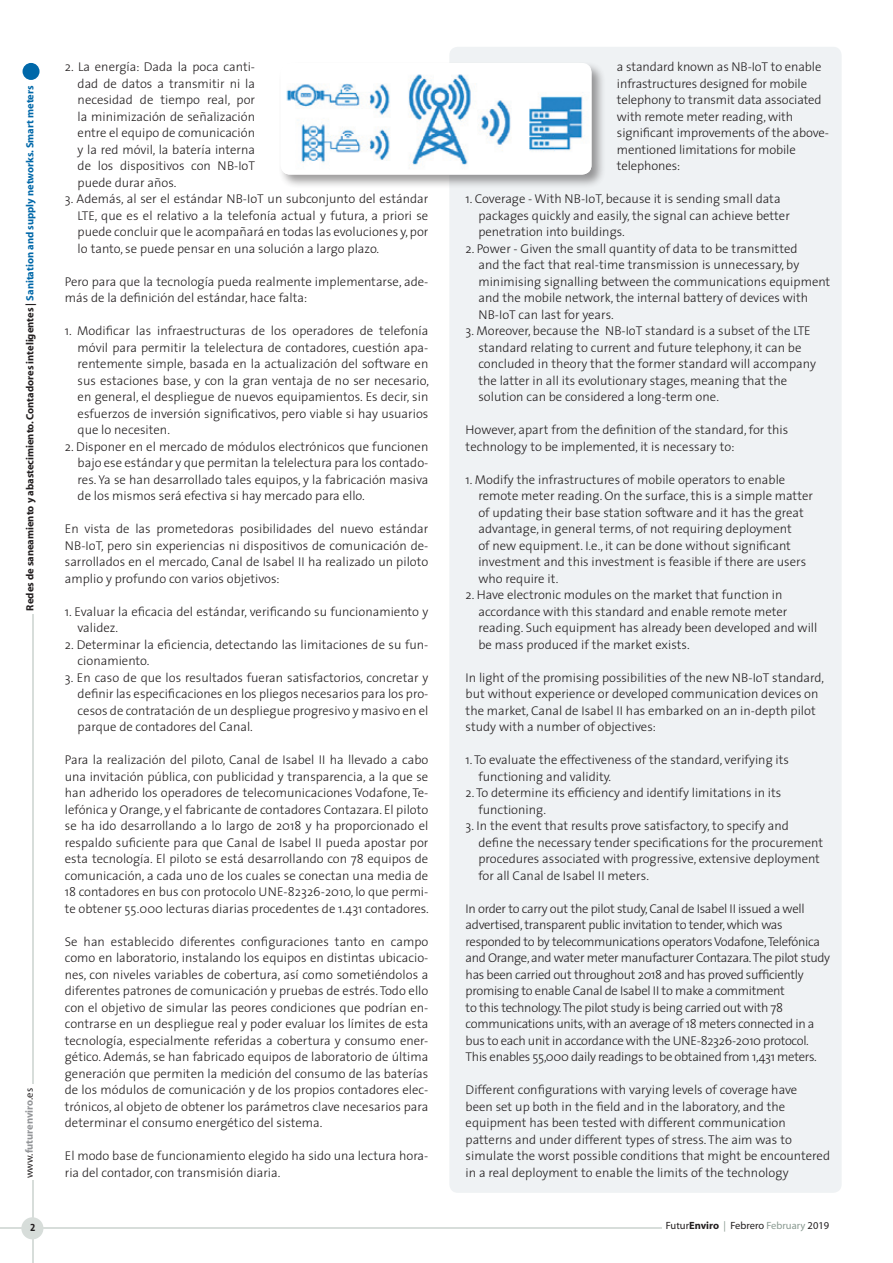
<style>
.page{position:relative;width:893px;height:1263px;background:#fff}
.page>*{position:absolute;margin:0;border:0;box-sizing:border-box;transform-origin:0 0}
.Texto{font:300 12.75px/16.5px "The Sans";color:#231f20;text-align:justify}
.Texto_ingles{font:300 12.75px/16.5px "The Sans";color:#231f20}
.Texto_ingles-2{font:300 12.75px/16.5px "The Sans";letter-spacing:-.025em;color:#231f20}
.t1{font:700 10.5px "Myriad";color:#231f20}
.t2{font:10.5px "Myriad";color:#231f20}
.t3{font:700 10.5px "Myriad";color:#939598}
.t4{font:10.5px "The Sans Bold Caps";color:#231f20}
.s1{color:#0068a9}
.s2{font-weight:400;color:#231f20}
.s3{font-weight:700}
.s4{color:#8b9b92}
</style>
<div class="page">
<div style="left:23px;top:63px;width:17px;height:17px;background:#0068a9;border-radius:50%"></div>
<hr style="left:32px;top:614px;width:1px;height:470px;background:#d7ddda">
<hr style="left:0;top:1228px;width:662px;height:1px;background:#d7ddda">
<hr style="left:32px;top:1180px;width:1px;height:83px;background:#d7ddda">
<div style="left:21px;top:1217px;width:22px;height:22px;background:#d7ddda;border-radius:50%"></div>
<div style="left:449px;top:47px;width:393px;height:1146px;background:#eff2f4;border-radius:9px"></div>
<div style="left:278px;top:61px;width:328px;height:128px;background:#231f20;opacity:.45"></div>
<div style="left:281px;top:63px;width:310px;height:112px;background:#fff;border-radius:9px"></div>
<img style="left:281px;top:66px;width:310px;height:109px">
<p class="t1" style="left:24px;top:610px;width:526px;rotate:-90deg">Redes de saneamiento y abastecimiento. Contadores inteligentes | <span class="s1">Sanitation and supply networks. Smart meters</span></p>
<p class="t3" style="left:24px;top:1178px;width:92px;rotate:-90deg"><span class="s2">www.</span>futurenviro<span class="s2">.es</span></p>
<p class="t4" style="left:30px;top:1219px;width:7px">2</p>
<p class="Texto" style="left:78px;top:58px;width:179px;text-indent:-13px">2. La energía: Dada la poca canti&shy;dad de datos a transmitir ni la necesidad de tiempo real, por la minimización de señalización entre el equipo de comunicación y la red móvil, la batería interna de los dispositivos con NB-IoT puede durar años.</p>
<p class="Texto" style="left:78px;top:190px;width:352px;text-indent:-13px">3. Además, al ser el estándar NB-IoT un subconjunto del estándar LTE, que es el relativo a la telefonía actual y futura, a priori se puede concluir que le acompañará en todas las evoluciones y, por lo tanto, se puede pensar en una solución a largo plazo.</p>
<p class="Texto" style="left:65px;top:273px;width:365px">Pero para que la tecnología pueda realmente implementarse, ade&shy;más de la definición del estándar, hace falta:</p>
<p class="Texto" style="left:78px;top:322px;width:353px;text-indent:-13px">1. Modificar las infraestructuras de los operadores de telefonía móvil para permitir la telelectura de contadores, cuestión apa&shy;rentemente simple, basada en la actualización del software en sus estaciones base, y con la gran ventaja de no ser necesario, en general, el despliegue de nuevos equipamientos. Es decir, sin esfuerzos de inversión significativos, pero viable si hay usuarios que lo necesiten.</p>
<p class="Texto" style="left:78px;top:438px;width:352px;text-indent:-13px">2. Disponer en el mercado de módulos electrónicos que funcionen bajo ese estándar y que permitan la telelectura para los contado&shy;res. Ya se han desarrollado tales equipos, y la fabricación masiva de los mismos será efectiva si hay mercado para ello.</p>
<p class="Texto" style="left:65px;top:520px;width:365px">En vista de las prometedoras posibilidades del nuevo estándar NB-IoT, pero sin experiencias ni dispositivos de comunicación de&shy;sarrollados en el mercado, Canal de Isabel II ha realizado un piloto amplio y profundo con varios objetivos:</p>
<p class="Texto" style="left:78px;top:603px;width:352px;text-indent:-13px">1. Evaluar la eficacia del estándar, verificando su funcionamiento y validez.</p>
<p class="Texto" style="left:78px;top:636px;width:352px;text-indent:-13px">2. Determinar la eficiencia, detectando las limitaciones de su fun&shy;cionamiento.</p>
<p class="Texto" style="left:78px;top:669px;width:352px;text-indent:-13px">3. En caso de que los resultados fueran satisfactorios, concretar y definir las especificaciones en los pliegos necesarios para los pro&shy;cesos de contratación de un despliegue progresivo y masivo en el parque de contadores del Canal.</p>
<p class="Texto" style="left:65px;top:751px;width:366px">Para la realización del piloto, Canal de Isabel II ha llevado a cabo una invitación pública, con publicidad y transparencia, a la que se han adherido los operadores de telecomunicaciones Vodafone, Te&shy;lefónica y Orange, y el fabricante de contadores Contazara. El piloto se ha ido desarrollando a lo largo de 2018 y ha proporcionado el respaldo suficiente para que Canal de Isabel II pueda apostar por esta tecnología. El piloto se está desarrollando con 78 equipos de comunicación, a cada uno de los cuales se conectan una media de 18 contadores en bus con protocolo UNE-82326-2010, lo que permi&shy;te obtener 55.000 lecturas diarias procedentes de 1.431 contadores.</p>
<p class="Texto" style="left:65px;top:933px;width:365px">Se han establecido diferentes configuraciones tanto en campo como en laboratorio, instalando los equipos en distintas ubicacio&shy;nes, con niveles variables de cobertura, así como sometiéndolos a diferentes patrones de comunicación y pruebas de estrés. Todo ello con el objetivo de simular las peores condiciones que podrían en&shy;contrarse en un despliegue real y poder evaluar los límites de esta tecnología, especialmente referidas a cobertura y consumo ener&shy;gético. Además, se han fabricado equipos de laboratorio de última generación que permiten la medición del consumo de las baterías de los módulos de comunicación y de los propios contadores elec&shy;trónicos, al objeto de obtener los parámetros clave necesarios para determinar el consumo energético del sistema.</p>
<p class="Texto" style="left:65px;top:1147px;width:365px">El modo base de funcionamiento elegido ha sido una lectura hora&shy;ria del contador, con transmisión diaria.</p>
<p class="Texto_ingles" style="left:617px;top:58px;width:213px">a standard known as NB-IoT to enable infrastructures designed for mobile telephony to transmit data associated with remote meter reading, with significant improvements of the above&shy;mentioned limitations for mobile telephones:</p>
<p class="Texto_ingles" style="left:478px;top:190px;width:313px;text-indent:-13px">1. Coverage - With NB-IoT, because it is sending small data packages quickly and easily, the signal can achieve better penetration into buildings.</p>
<p class="Texto_ingles" style="left:478px;top:240px;width:353px;text-indent:-13px">2. Power - Given the small quantity of data to be transmitted<br>and the fact that real-time transmission is unnecessary, by minimising signalling between the communications equipment and the mobile network, the internal battery of devices with NB-IoT can last for years.</p>
<p class="Texto_ingles" style="left:478px;top:322px;width:339px;text-indent:-13px">3. Moreover, because the NB-IoT standard is a subset of the LTE standard relating to current and future telephony, it can be concluded in theory that the former standard will accompany the latter in all its evolutionary stages, meaning that the solution can be considered a long-term one.</p>
<p class="Texto_ingles" style="left:466px;top:421px;width:324px">However, apart from the definition of the standard, for this technology to be implemented, it is necessary to:</p>
<p class="Texto_ingles" style="left:478px;top:471px;width:336px;text-indent:-13px">1. Modify the infrastructures of mobile operators to enable remote meter reading. On the surface, this is a simple matter of updating their base station software and it has the great advantage, in general terms, of not requiring deployment<br>of new equipment. I.e., it can be done without significant investment and this investment is feasible if there are users who require it.</p>
<p class="Texto_ingles" style="left:478px;top:586px;width:341px;text-indent:-13px">2. Have electronic modules on the market that function in accordance with this standard and enable remote meter reading. Such equipment has already been developed and will be mass produced if the market exists.</p>
<p class="Texto_ingles" style="left:466px;top:669px;width:360px">In light of the promising possibilities of the new NB-IoT standard, but without experience or developed communication devices on the market, Canal de Isabel II has embarked on an in-depth pilot study with a number of objectives:</p>
<p class="Texto_ingles" style="left:478px;top:751px;width:312px;text-indent:-13px">1. To evaluate the effectiveness of the standard, verifying its functioning and validity.</p>
<p class="Texto_ingles" style="left:478px;top:784px;width:304px;text-indent:-13px">2. To determine its efficiency and identify limitations in its functioning.</p>
<p class="Texto_ingles" style="left:478px;top:817px;width:346px;text-indent:-13px">3. In the event that results prove satisfactory, to specify and define the necessary tender specifications for the procurement procedures associated with progressive, extensive deployment for all Canal de Isabel II meters.</p>
<p class="Texto_ingles-2" style="left:466px;top:900px;width:366px">In order to carry out the pilot study, Canal de Isabel II issued a well advertised, transparent public invitation to tender, which was responded to by telecommunications operators Vodafone, Telefónica and Orange, and water meter manufacturer Contazara. The pilot study has been carried out throughout 2018 and has proved sufficiently promising to enable Canal de Isabel II to make a commitment<br>to this technology. The pilot study is being carried out with 78 communications units, with an average of 18 meters connected in a bus to each unit in accordance with the UNE-82326-2010 protocol.<br>This enables 55,000 daily readings to be obtained from 1,431 meters.</p>
<p class="Texto_ingles" style="left:466px;top:1081px;width:366px">Different configurations with varying levels of coverage have<br>been set up both in the field and in the laboratory, and the equipment has been tested with different communication patterns and under different types of stress. The aim was to simulate the worst possible conditions that might be encountered in a real deployment to enable the limits of the technology</p>
<p class="t2" style="left:666px;top:1220px;width:165px">Futur<span class="s3">Enviro</span> <span class="s4">|</span> Febrero <span class="s4">February</span> 2019</p>
</div>
